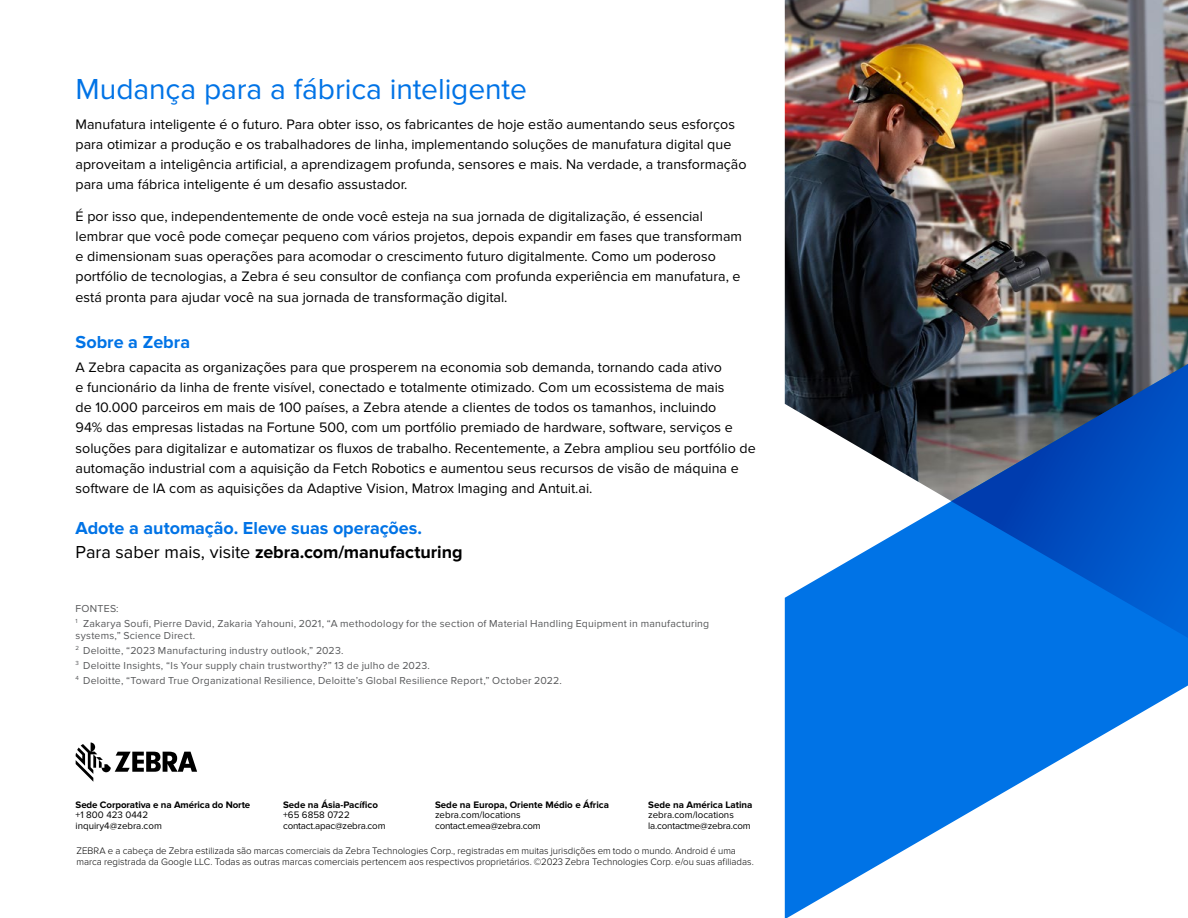
<style>
.page{position:relative;width:1188px;height:918px;background:#fff}
.page>*{position:absolute;margin:0;border:0;box-sizing:border-box;transform-origin:0 0}
.t1{font:30px "Proxima Nova";letter-spacing:-.005em;color:#0073e6}
.t2{font:700 18px/24px "Proxima Nova";color:#0073e6}
.t3{font:14.25px/20.2px "Proxima Nova";color:#000}
.t4{font:10.5px/15px "Proxima Nova";letter-spacing:.02em;color:#58595b}
.t5{font:300 9.75px/10.5px "Proxima Nova";color:#000}
.t6{font:9.75px/10.5px "Proxima Nova";letter-spacing:-.02em;color:#000}
.t7{font:700 9.75px "Proxima Nova";color:#000}
.t8{font:9.75px/10.5px "Proxima Nova";color:#000}
.s1{font-weight:400;color:#000}
.s2{color:#000}
</style>
<div class="page">
<img style="left:785px;top:0;width:403px;height:364px">
<svg style="left:76px;top:743px;width:121px;height:39px"></svg>
<svg style="left:785px;top:364px;width:84px;height:554px"></svg>
<svg style="left:869px;top:364px;width:319px;height:321px"></svg>
<svg style="left:787px;top:685px;width:401px;height:233px"></svg>
<h1 class="t1" style="left:76px;top:72px;width:453px">Mudança para a fábrica inteligente</h1>
<p class="t3" style="left:76px;top:114px;width:672px">Manufatura inteligente é o futuro. Para obter isso, os fabricantes de hoje estão aumentando seus esforços para otimizar a produção e os trabalhadores de linha, implementando soluções de manufatura digital que aproveitam a inteligência artificial, a aprendizagem profunda, sensores e mais. Na verdade, a transformação para uma fábrica inteligente é um desafio assustador.</p>
<p class="t3" style="left:76px;top:206px;width:668px">É por isso que, independentemente de onde você esteja na sua jornada de digitalização, é essencial lembrar que você pode começar pequeno com vários projetos, depois expandir em fases que transformam e dimensionam suas operações para acomodar o crescimento futuro digitalmente. Como um poderoso portfólio de tecnologias, a Zebra é seu consultor de confiança com profunda experiência em manufatura, e está pronta para ajudar você na sua jornada de transformação digital.</p>
<p class="t2" style="left:76px;top:330px;width:116px">Sobre a Zebra</p>
<p class="t3" style="left:76px;top:357px;width:682px">A Zebra capacita as organizações para que prosperem na economia sob demanda, tornando cada ativo<br>e funcionário da linha de frente visível, conectado e totalmente otimizado. Com um ecossistema de mais<br>de 10.000 parceiros em mais de 100 países, a Zebra atende a clientes de todos os tamanhos, incluindo<br>94% das empresas listadas na Fortune 500, com um portfólio premiado de hardware, software, serviços e soluções para digitalizar e automatizar os fluxos de trabalho. Recentemente, a Zebra ampliou seu portfólio de automação industrial com a aquisição da Fetch Robotics e aumentou seus recursos de visão de máquina e software de IA com as aquisições da Adaptive Vision, Matrox Imaging and Antuit.ai.</p>
<p class="t2" style="left:76px;top:516px;width:389px">Adote a automação. Eleve suas operações.<br><span class="s1">Para saber mais, visite</span> <span class="s2">zebra.com/manufacturing</span></p>
<p class="t4" style="left:76px;top:601px;width:635px">FONTES:<br><sup>1</sup> Zakarya Soufi, Pierre David, Zakaria Yahouni, 2021, “A methodology for the section of Material Handling Equipment in manufacturing</p>
<p class="t4" style="left:76px;top:628px;width:488px">systems,” Science Direct.<br><sup>2</sup> Deloitte, “2023 Manufacturing industry outlook,” 2023.<br><sup>3</sup> Deloitte Insights, “Is Your supply chain trustworthy?” 13 de julho de 2023.<br><sup>4</sup> Deloitte, “Toward True Organizational Resilience, Deloitte’s Global Resilience Report,” October 2022.</p>
<p class="t7" style="left:283px;top:799px;width:96px">Sede na Ásia-Pacífico</p>
<p class="t6" style="left:283px;top:810px;width:104px">+65 6858 0722 contact.apac@zebra.com</p>
<p class="t7" style="left:435px;top:799px;width:176px">Sede na Europa, Oriente Médio e África</p>
<p class="t6" style="left:435px;top:810px;width:107px">zebra.com/locations contact.emea@zebra.com</p>
<p class="t7" style="left:76px;top:799px;width:176px">Sede Corporativa e na América do Norte</p>
<p class="t8" style="left:76px;top:810px;width:88px">+1 800 423 0442 inquiry4@zebra.com</p>
<p class="t7" style="left:648px;top:799px;width:106px">Sede na América Latina</p>
<p class="t6" style="left:648px;top:810px;width:104px">zebra.com/locations la.contactme@zebra.com</p>
<p class="t5" style="left:76px;top:846px;width:679px">ZEBRA e a cabeça de Zebra estilizada são marcas comerciais da Zebra Technologies Corp., registradas em muitas jurisdições em todo o mundo. Android é uma marca registrada da Google LLC. Todas as outras marcas comerciais pertencem aos respectivos proprietários. ©2023 Zebra Technologies Corp. e/ou suas afiliadas.</p>
</div>
